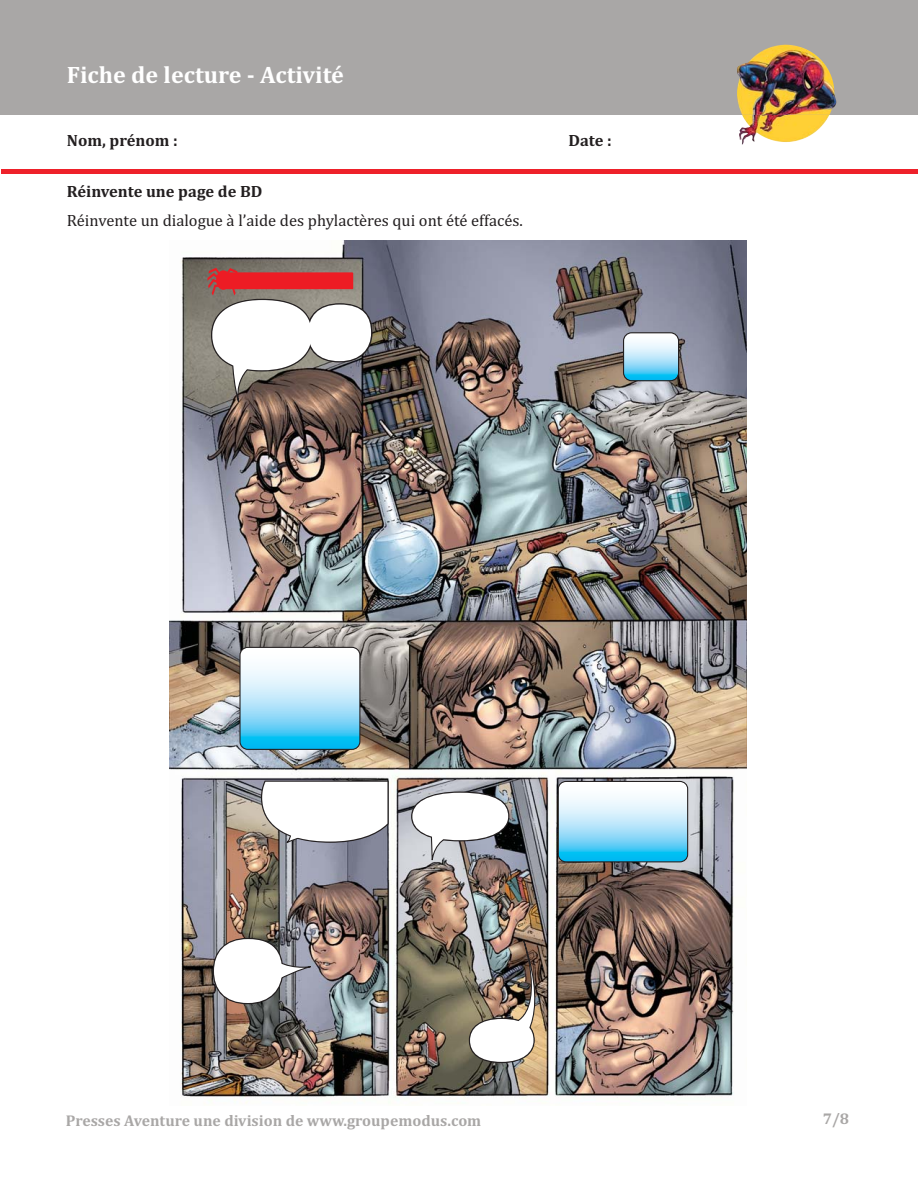
<style>
.page{position:relative;width:918px;height:1188px;background:#fff}
.page>*{position:absolute;margin:0;border:0;box-sizing:border-box;transform-origin:0 0}
.t1{font:700 24px "Cambria";color:#fff}
.t2{font:16.5px "Cambria";color:#231f20}
.t3{font:700 16.5px "Cambria";color:#231f20}
.t4{font:700 15.75px "Cambria";color:#a9a7a6}
</style>
<div class="page">
<div style="left:0;top:0;width:918px;height:115px;background:#a9a7a6"></div>
<hr style="left:1px;top:169px;width:916px;height:4px;background:#ee212a">
<img style="left:770px;top:115px;width:59px;height:27px">
<img style="left:737px;top:46px;width:40px;height:45px">
<img style="left:170px;top:241px;width:576px;height:863px">
<svg style="left:213px;top:938px;width:99px;height:66px;background:#8a8a91"></svg>
<img style="left:411px;top:791px;width:141px;height:272px">
<svg style="left:558px;top:781px;width:130px;height:81px"></svg>
<div style="left:558px;top:781px;width:130px;height:81px;border:1px solid #231f20;border-radius:8px"></div>
<svg style="left:240px;top:647px;width:120px;height:102px"></svg>
<div style="left:239px;top:647px;width:121px;height:103px;border:1px solid #231f20;border-radius:8px"></div>
<div style="left:412px;top:793px;width:96px;height:47px;background:#fff;border-radius:50%"></div>
<div style="left:470px;top:1019px;width:64px;height:43px;background:#fff;border-radius:50%"></div>
<svg style="left:261px;top:780px;width:128px;height:64px"></svg>
<div style="left:214px;top:939px;width:68px;height:64px;background:#fff;border-radius:50%"></div>
<svg style="left:624px;top:333px;width:55px;height:48px"></svg>
<div style="left:623px;top:332px;width:56px;height:49px;border:1px solid #231f20;border-radius:8px"></div>
<svg style="left:207px;top:268px;width:166px;height:141px"></svg>
<div style="left:226px;top:273px;width:126px;height:15px;background:#ed1c24"></div>
<div style="left:225px;top:272px;width:128px;height:17px;border:2px solid #ed1c24"></div>
<h1 class="t1" style="left:67px;top:67px;width:279px">Fiche de lecture - Activité</h1>
<p class="t3" style="left:67px;top:134px;width:113px">Nom, prénom :</p>
<p class="t3" style="left:568px;top:134px;width:45px">Date :</p>
<p class="t3" style="left:67px;top:185px;width:197px">Réinvente une page de BD</p>
<p class="t2" style="left:67px;top:215px;width:458px">Réinvente un dialogue à l’aide des phylactères qui ont été effacés.</p>
<p class="t4" style="left:66px;top:1115px;width:417px">Presses Aventure une division de www.groupemodus.com</p>
<p class="t4" style="left:823px;top:1113px;width:28px">7/8</p>
</div>
